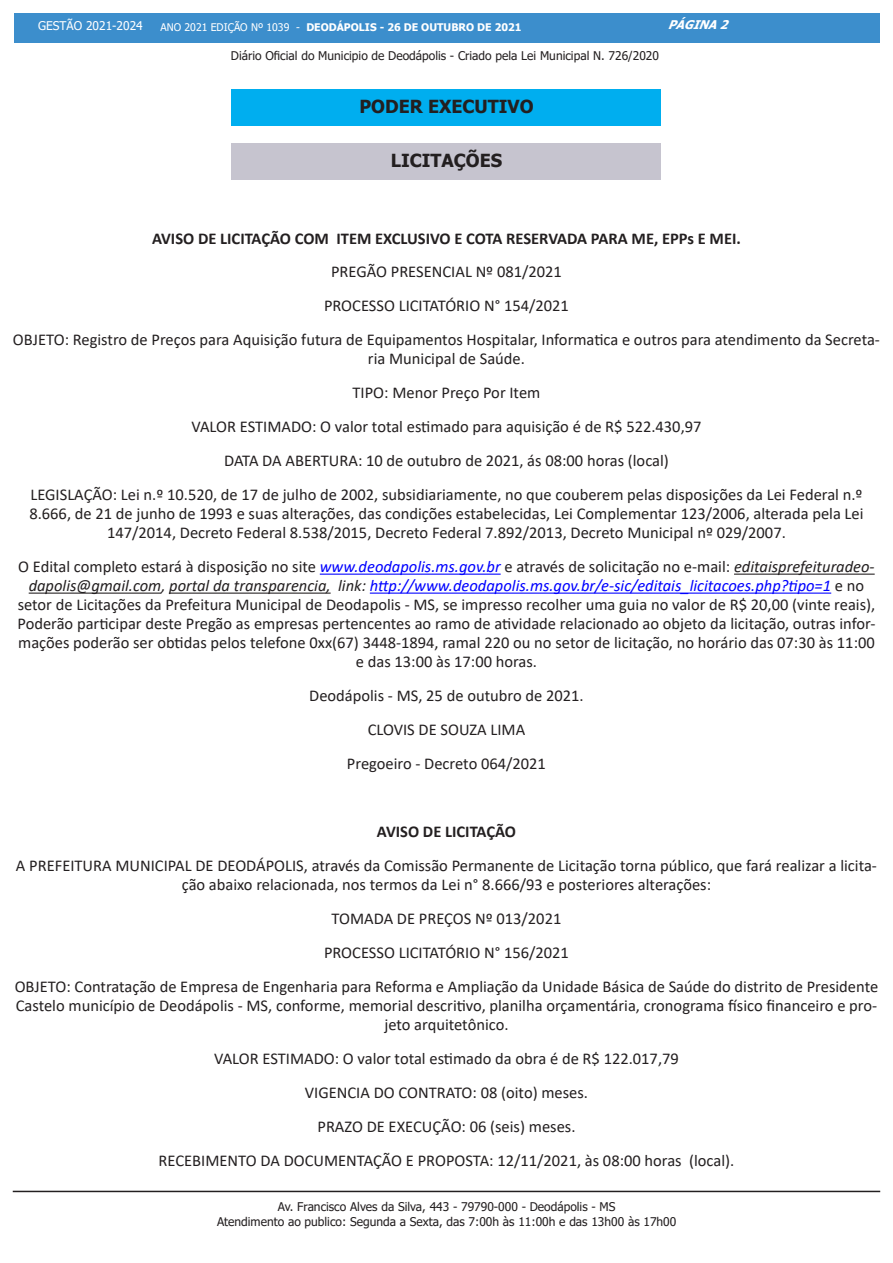
<style>
.page{position:relative;width:893px;height:1263px;background:#fff}
.page>*{position:absolute;margin:0;border:0;box-sizing:border-box;transform-origin:0 0}
.t1{font:700 18px "Tahoma";color:#231f20}
.t2{font:16.5px/18.9px "Calibri";color:#231f20;text-align:center}
.t3{font:700 16.5px "Calibri";color:#231f20}
.t4{font:12px/14.4px "Tahoma";color:#231f20;text-align:center}
.t5{font:12px "Tahoma";color:#fff}
.t6{font:italic 700 12px "Tahoma";color:#fff}
.t7{font:700 10.5px "Tahoma";color:#fff}
.s1{font-weight:400}
.s2{font-style:italic;color:#00f}
.s3{font-style:italic}
</style>
<div class="page">
<div style="left:14px;top:14px;width:865px;height:29px;background:#3c8ecc"></div>
<hr style="left:13px;top:1191px;width:867px;height:1px;background:#231f20">
<hr style="left:320px;top:574px;width:181px;height:1px;background:#00f">
<hr style="left:734px;top:574px;width:141px;height:1px;background:#231f20">
<hr style="left:29px;top:593px;width:132px;height:1px;background:#231f20">
<hr style="left:169px;top:593px;width:162px;height:1px;background:#231f20">
<hr style="left:370px;top:593px;width:461px;height:1px;background:#00f">
<div style="left:232px;top:90px;width:429px;height:36px;background:#00aeef"></div>
<div style="left:232px;top:144px;width:429px;height:36px;background:#c6c4cf"></div>
<p class="t5" style="left:38px;top:18px;width:106px">GESTÃO 2021-2024</p>
<p class="t7" style="left:161px;top:20px;width:363px"><span class="s1">ANO 2021 EDIÇÃO Nº 1039 -</span> DEODÁPOLIS - 26 DE OUTUBRO DE 2021</p>
<p class="t6" style="left:668px;top:16px;width:68px">PÁGINA2</p>
<p class="t4" style="left:231px;top:49px;width:430px">Diário Oficial do Municipio de Deodápolis - Criado pela Lei Municipal N. 726/2020</p>
<p class="t1" style="left:359px;top:94px;width:176px">PODER EXECUTIVO</p>
<p class="t1" style="left:391px;top:148px;width:113px">LICITAÇÕES</p>
<p class="t3" style="left:152px;top:226px;width:590px">AVISO DE LICITAÇÃO COM ITEM EXCLUSIVO E COTA RESERVADA PARA ME, EPPs E MEI.</p>
<p class="t2" style="left:331px;top:262px;width:232px">PREGÃO PRESENCIAL Nº 081/2021</p>
<p class="t2" style="left:324px;top:296px;width:246px">PROCESSO LICITATÓRIO N° 154/2021</p>
<p class="t2" style="left:13px;top:330px;width:868px">OBJETO: Registro de Preços para Aquisição futura de Equipamentos Hospitalar, Informatica e outros para atendimento da Secreta&shy;ria Municipal de Saúde.</p>
<p class="t2" style="left:353px;top:383px;width:189px">TIPO: Menor Preço Por Item</p>
<p class="t2" style="left:191px;top:417px;width:512px">VALOR ESTIMADO: O valor total estimado para aquisição é de R$ 522.430,97</p>
<p class="t2" style="left:224px;top:451px;width:446px">DATA DA ABERTURA: 10 de outubro de 2021, ás 08:00 horas (local)</p>
<p class="t2" style="left:29px;top:485px;width:836px">LEGISLAÇÃO: Lei n.º 10.520, de 17 de julho de 2002, subsidiariamente, no que couberem pelas disposições da Lei Federal n.º<br>8.666, de 21 de junho de 1993 e suas alterações, das condições estabelecidas, Lei Complementar 123/2006, alterada pela Lei<br>147/2014, Decreto Federal 8.538/2015, Decreto Federal 7.892/2013, Decreto Municipal nº 029/2007.</p>
<p class="t2" style="left:18px;top:557px;width:859px">O Edital completo estará à disposição no site <span class="s2">www.deodapolis.ms.gov.br</span> e através de solicitação no e-mail: <span class="s3">editaisprefeituradeo&shy;dapolis@gmail.com, portal da transparencia, link:</span> <span class="s2">http://www.deodapolis.ms.gov.br/e-sic/editais_licitacoes.php?tipo=1</span> e no setor de Licitações da Prefeitura Municipal de Deodapolis - MS, se impresso recolher uma guia no valor de R$ 20,00 (vinte reais), Poderão participar deste Pregão as empresas pertencentes ao ramo de atividade relacionado ao objeto da licitação, outras infor&shy;mações poderão ser obtidas pelos telefone 0xx(67) 3448-1894, ramal 220 ou no setor de licitação, no horário das 07:30 às 11:00 e das 13:00 às 17:00 horas.</p>
<p class="t2" style="left:309px;top:686px;width:276px">Deodápolis - MS, 25 de outubro de 2021.</p>
<p class="t2" style="left:368px;top:720px;width:159px">CLOVIS DE SOUZA LIMA</p>
<p class="t2" style="left:347px;top:754px;width:201px">Pregoeiro - Decreto 064/2021</p>
<p class="t3" style="left:377px;top:820px;width:141px">AVISO DE LICITAÇÃO</p>
<p class="t2" style="left:16px;top:856px;width:862px">A PREFEITURA MUNICIPAL DE DEODÁPOLIS, através da Comissão Permanente de Licitação torna público, que fará realizar a licita&shy;ção abaixo relacionada, nos termos da Lei n° 8.666/93 e posteriores alterações:</p>
<p class="t2" style="left:332px;top:909px;width:231px">TOMADA DE PREÇOS Nº 013/2021</p>
<p class="t2" style="left:324px;top:943px;width:246px">PROCESSO LICITATÓRIO N° 156/2021</p>
<p class="t2" style="left:15px;top:976px;width:865px">OBJETO: Contratação de Empresa de Engenharia para Reforma e Ampliação da Unidade Básica de Saúde do distrito de Presidente<br>Castelo município de Deodápolis - MS, conforme, memorial descritivo, planilha orçamentária, cronograma físico financeiro e pro&shy;jeto arquitetônico.</p>
<p class="t2" style="left:214px;top:1048px;width:466px">VALOR ESTIMADO: O valor total estimado da obra é de R$ 122.017,79</p>
<p class="t2" style="left:305px;top:1082px;width:285px">VIGENCIA DO CONTRATO: 08 (oito) meses.</p>
<p class="t2" style="left:317px;top:1116px;width:260px">PRAZO DE EXECUÇÃO: 06 (seis) meses.</p>
<p class="t2" style="left:159px;top:1150px;width:577px">RECEBIMENTO DA DOCUMENTAÇÃO E PROPOSTA: 12/11/2021, às 08:00 horas (local).</p>
<p class="t4" style="left:217px;top:1200px;width:461px">Av. Francisco Alves da Silva, 443 - 79790-000 - Deodápolis - MS<br>Atendimento ao publico: Segunda a Sexta, das 7:00h às 11:00h e das 13h00 às 17h00</p>
</div>
